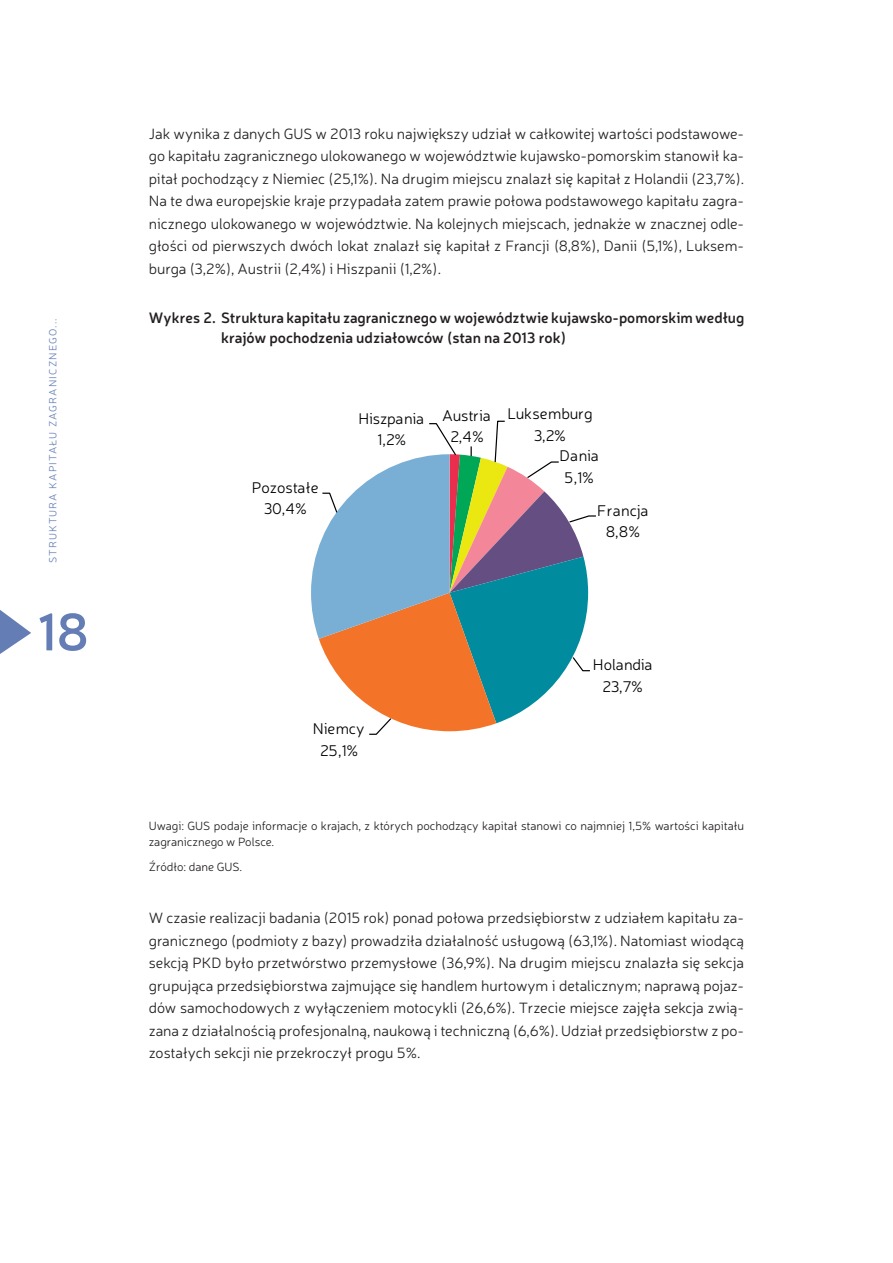
<style>
.page{position:relative;width:893px;height:1263px;background:#fff}
.page>*{position:absolute;margin:0;border:0;box-sizing:border-box;transform-origin:0 0}
.t1{font:600 52.5px "Neris";color:#647eb5}
.t2{font:300 15.6px/21.6px "Neris";letter-spacing:-.01em;color:#000001;text-align:center}
.t3{font:300 15px/22.5px "Neris";color:#231f20;text-align:justify}
.t4{font:600 15px/19.5px "Neris";color:#231f20}
.t5{font:300 12px/16.5px "Neris";color:#231f20}
.t6{font:300 10.5px "Neris";letter-spacing:.11em;color:#647eb5}
</style>
<div class="page">
<svg style="left:0;top:610px;width:31px;height:44px"></svg>
<svg style="left:311px;top:420px;width:285px;height:315px"></svg>
<p class="t6" style="left:46px;top:563px;width:246px;rotate:-90deg">STRUKTURA KAPITAŁU ZAGRANICZNEGO...</p>
<h1 class="t1" style="left:38px;top:596px;width:53px">18</h1>
<p class="t3" style="left:149px;top:122px;width:597px">Jak wynika z danych GUS w 2013 roku największy udział w całkowitej wartości podstawowe&shy;go kapitału zagranicznego ulokowanego w województwie kujawsko-pomorskim stanowił ka&shy;pitał pochodzący z Niemiec (25,1%). Na drugim miejscu znalazł się kapitał z Holandii (23,7%).<br>Na te dwa europejskie kraje przypadała zatem prawie połowa podstawowego kapitału zagra&shy;nicznego ulokowanego w województwie. Na kolejnych miejscach, jednakże w znacznej odle&shy;głości od pierwszych dwóch lokat znalazł się kapitał z Francji (8,8%), Danii (5,1%), Luksem&shy;burga (3,2%), Austrii (2,4%) i Hiszpanii (1,2%).</p>
<p class="t4" style="left:221px;top:307px;width:525px;text-indent:-72px">Wykres 2. Struktura kapitału zagranicznego w województwie kujawsko-pomorskim według krajów pochodzenia udziałowców (stan na 2013 rok)</p>
<p class="t2" style="left:252px;top:476px;width:68px">Pozostałe<br>30,4%</p>
<p class="t2" style="left:358px;top:407px;width:67px">Hiszpania<br>1,2%</p>
<p class="t2" style="left:442px;top:404px;width:50px">Austria<br>2,4%</p>
<p class="t2" style="left:507px;top:403px;width:87px">Luksemburg<br>3,2%</p>
<p class="t2" style="left:559px;top:444px;width:41px">Dania<br>5,1%</p>
<p class="t2" style="left:597px;top:499px;width:53px">Francja<br>8,8%</p>
<p class="t2" style="left:593px;top:653px;width:61px">Holandia<br>23,7%</p>
<p class="t2" style="left:313px;top:718px;width:53px">Niemcy<br>25,1%</p>
<p class="t5" style="left:149px;top:817px;width:597px">Uwagi: GUS podaje informacje o krajach, z których pochodzący kapitał stanowi co najmniej 1,5% wartości kapitału zagranicznego w Polsce.</p>
<p class="t5" style="left:149px;top:858px;width:95px">Źródło: dane GUS.</p>
<p class="t3" style="left:149px;top:906px;width:597px">W czasie realizacji badania (2015 rok) ponad połowa przedsiębiorstw z udziałem kapitału za&shy;granicznego (podmioty z bazy) prowadziła działalność usługową (63,1%). Natomiast wiodącą sekcją PKD było przetwórstwo przemysłowe (36,9%). Na drugim miejscu znalazła się sekcja grupująca przedsiębiorstwa zajmujące się handlem hurtowym i detalicznym; naprawą pojaz&shy;dów samochodowych z wyłączeniem motocykli (26,6%). Trzecie miejsce zajęła sekcja zwią&shy;zana z działalnością profesjonalną, naukową i techniczną (6,6%). Udział przedsiębiorstw z po&shy;zostałych sekcji nie przekroczył progu 5%.</p>
</div>
